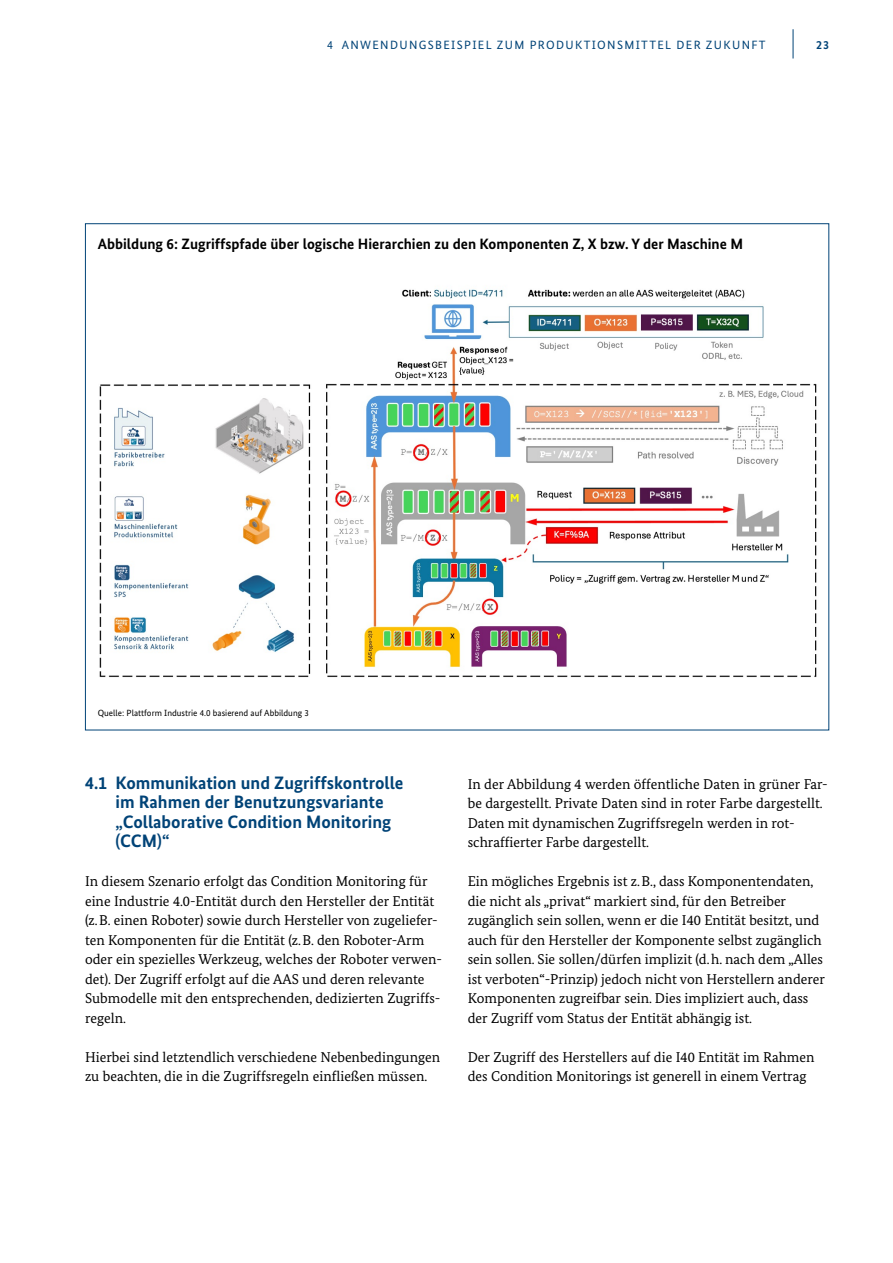
<style>
.page{position:relative;width:893px;height:1263px;background:#fff}
.page>*{position:absolute;margin:0;border:0;box-sizing:border-box;transform-origin:0 0}
.t1{font:700 18px/19.5px "Bundes Sans";color:#004377}
.t2{font:700 15px "Bundes Sans";color:#000}
.t3{font:14.25px/19.5px "Bundes Serif";color:#000}
.t4{font:12px "Bundes Sans";letter-spacing:.11em;color:#004377}
.t5{font:700 12px "Bundes Sans";color:#004377}
.t6{font:9px "Bundes Sans";color:#000}
</style>
<div class="page">
<hr style="left:793px;top:29px;width:1px;height:30px;background:#004377">
<img style="left:99px;top:289px;width:718px;height:388px">
<p class="t4" style="left:327px;top:38px;width:440px">4 ANWENDUNGSBEISPIEL ZUM PRODUKTIONSMITTEL DER ZUKUNFT</p>
<p class="t5" style="left:816px;top:38px;width:15px">23</p>
<p class="t2" style="left:98px;top:235px;width:647px">Abbildung 6: Zugriffspfade über logische Hierarchien zu den Komponenten Z, X bzw. Y der Maschine M</p>
<p class="t6" style="left:98px;top:708px;width:213px">Quelle: Plattform Industrie 4.0 basierend auf Abbildung 3</p>
<h3 class="t1" style="left:116px;top:773px;width:290px;text-indent:-30px">4.1 Kommunikation und Zugriffskontrolle im Rahmen der Benutzungsvariante „Collaborative Condition Monitoring (CCM)“</h3>
<p class="t3" style="left:85px;top:872px;width:359px">In diesem Szenario erfolgt das Condition Monitoring für eine Industrie 4.0-Entität durch den Hersteller der Entität (z.B. einen Roboter) sowie durch Hersteller von zugeliefer&shy;ten Komponenten für die Entität (z.B. den Roboter-Arm oder ein spezielles Werkzeug, welches der Roboter verwen&shy;det). Der Zugriff erfolgt auf die AAS und deren relevante Submodelle mit den entsprechenden, dedizierten Zugriffs&shy;regeln.</p>
<p class="t3" style="left:85px;top:1047px;width:357px">Hierbei sind letztendlich verschiedene Nebenbedingungen zu beachten, die in die Zugriffsregeln einfließen müssen.</p>
<p class="t3" style="left:468px;top:774px;width:362px">In der Abbildung 4 werden öffentliche Daten in grüner Far&shy;be dargestellt. Private Daten sind in roter Farbe dargestellt.<br>Daten mit dynamischen Zugriffsregeln werden in rot&shy;schraffierter Farbe dargestellt.</p>
<p class="t3" style="left:468px;top:872px;width:359px">Ein mögliches Ergebnis ist z.B., dass Komponentendaten, die nicht als „privat“ markiert sind, für den Betreiber zugänglich sein sollen, wenn er die I40 Entität besitzt, und auch für den Hersteller der Komponente selbst zugänglich sein sollen. Sie sollen/dürfen implizit (d.h. nach dem „Alles ist verboten“-Prinzip) jedoch nicht von Herstellern anderer Komponenten zugreifbar sein. Dies impliziert auch, dass der Zugriff vom Status der Entität abhängig ist.</p>
<p class="t3" style="left:468px;top:1047px;width:348px">Der Zugriff des Herstellers auf die I40 Entität im Rahmen des Condition Monitorings ist generell in einem Vertrag</p>
</div>
